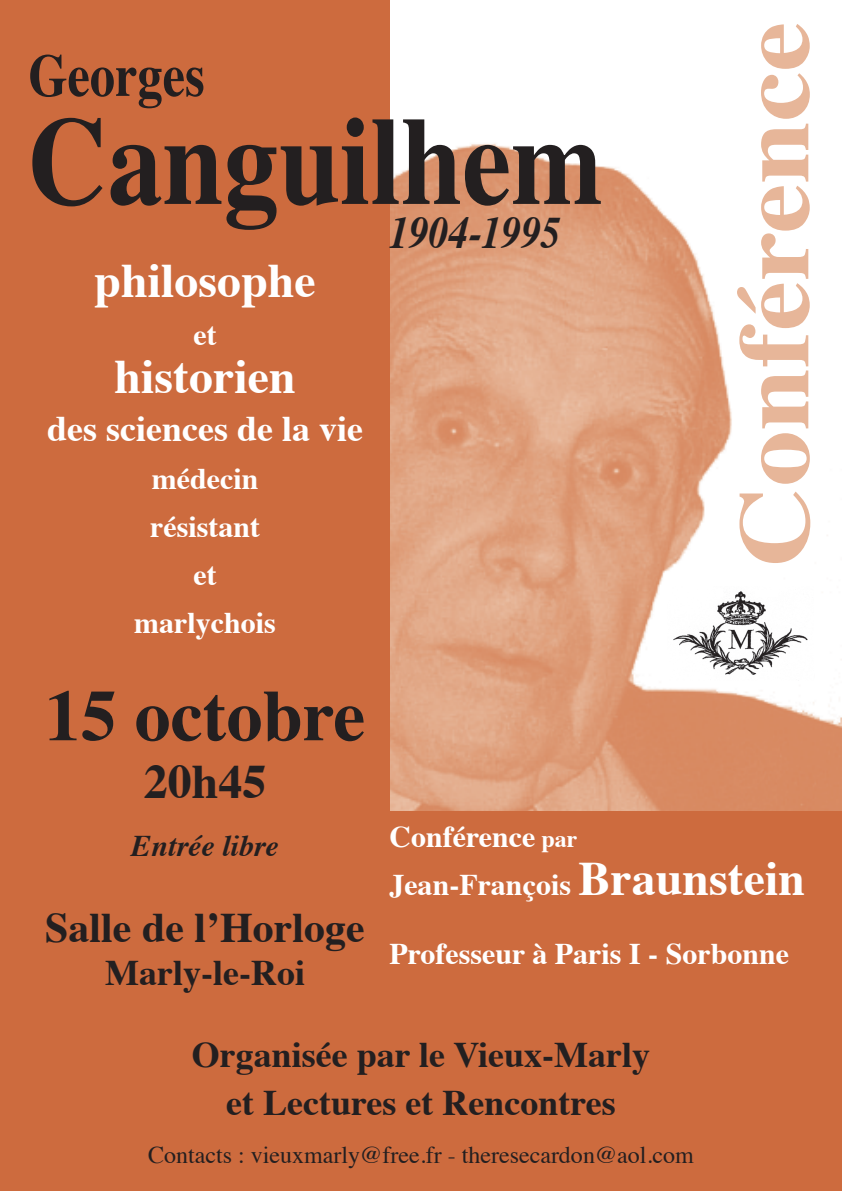
<style>
.page{position:relative;width:842px;height:1191px;background:#fff}
.page>*{position:absolute;margin:0;border:0;box-sizing:border-box;transform-origin:0 0}
.t1{font:700 125px "Times";color:#231f20;scale:.88 1}
.t2{font:700 100px "Times";color:#e7b699;scale:1.12 1}
.t3{font:700 72px "Times";color:#231f20}
.t4{font:700 60px "Times";color:#231f20;scale:.84 1}
.t5{font:700 48px "Times";color:#fff}
.t6{font:700 48px "Times";color:#231f20}
.t7{font:italic 700 45px "Times";color:#231f20;scale:.88 1}
.t8{font:700 42px "Times";color:#231f20}
.t9{font:700 36px/48px "Times";color:#231f20;text-align:center}
.t10{font:700 36px "Times";color:#fff}
.t11{font:700 30px/48px "Times";color:#fff;text-align:center}
.t12{font:italic 700 30px "Times";color:#231f20}
.t13{font:24px "Times";color:#231f20}
.s1{font-size:24px}
.s2{font-size:48px}
</style>
<div class="page">
<img style="left:389px;top:141px;width:453px;height:670px">
<div style="left:0;top:0;width:389px;height:1162px;background:#cd6b3e"></div>
<div style="left:0;top:811px;width:842px;height:380px;background:#cd6b3e"></div>
<img style="left:668px;top:586px;width:146px;height:94px">
<h3 class="t4" style="left:28px;top:18px;width:211px">Georges</h3>
<h1 class="t1" style="left:28px;top:42px;width:654px">Canguilhem</h1>
<h3 class="t5" style="left:94px;top:235px;width:223px">philosophe</h3>
<p class="t11" style="left:193px;top:307px;width:25px">et</p>
<h3 class="t5" style="left:114px;top:331px;width:183px">historien</h3>
<p class="t10" style="left:47px;top:394px;width:317px">des sciences de la vie</p>
<p class="t11" style="left:134px;top:451px;width:143px">médecin résistant<br>et marlychois</p>
<h3 class="t7" style="left:389px;top:191px;width:196px">1904-1995</h3>
<h2 class="t2" style="left:679px;top:567px;width:488px;rotate:-90deg">Conférence</h2>
<h3 class="t3" style="left:45px;top:647px;width:322px">15 octobre</h3>
<h3 class="t6" style="left:144px;top:735px;width:124px">20h45</h3>
<p class="t12" style="left:131px;top:817px;width:149px">Entrée libre</p>
<h3 class="t8" style="left:45px;top:887px;width:321px">Salle de l’Horloge</h3>
<p class="t9" style="left:105px;top:945px;width:201px">Marly-le-Roi</p>
<p class="t11" style="left:389px;top:809px;width:417px;text-align:left">Conférence <span class="s1">par<br></span>Jean-François <span class="s2">Braunstein</span></p>
<p class="t11" style="left:389px;top:926px;width:401px">Professeur à Paris I - Sorbonne</p>
<p class="t9" style="left:192px;top:1026px;width:460px">Organisée par le Vieux-Marly et Lectures et Rencontres</p>
<p class="t13" style="left:148px;top:1132px;width:547px">Contacts : vieuxmarly@free.fr - theresecardon@aol.com</p>
</div>
